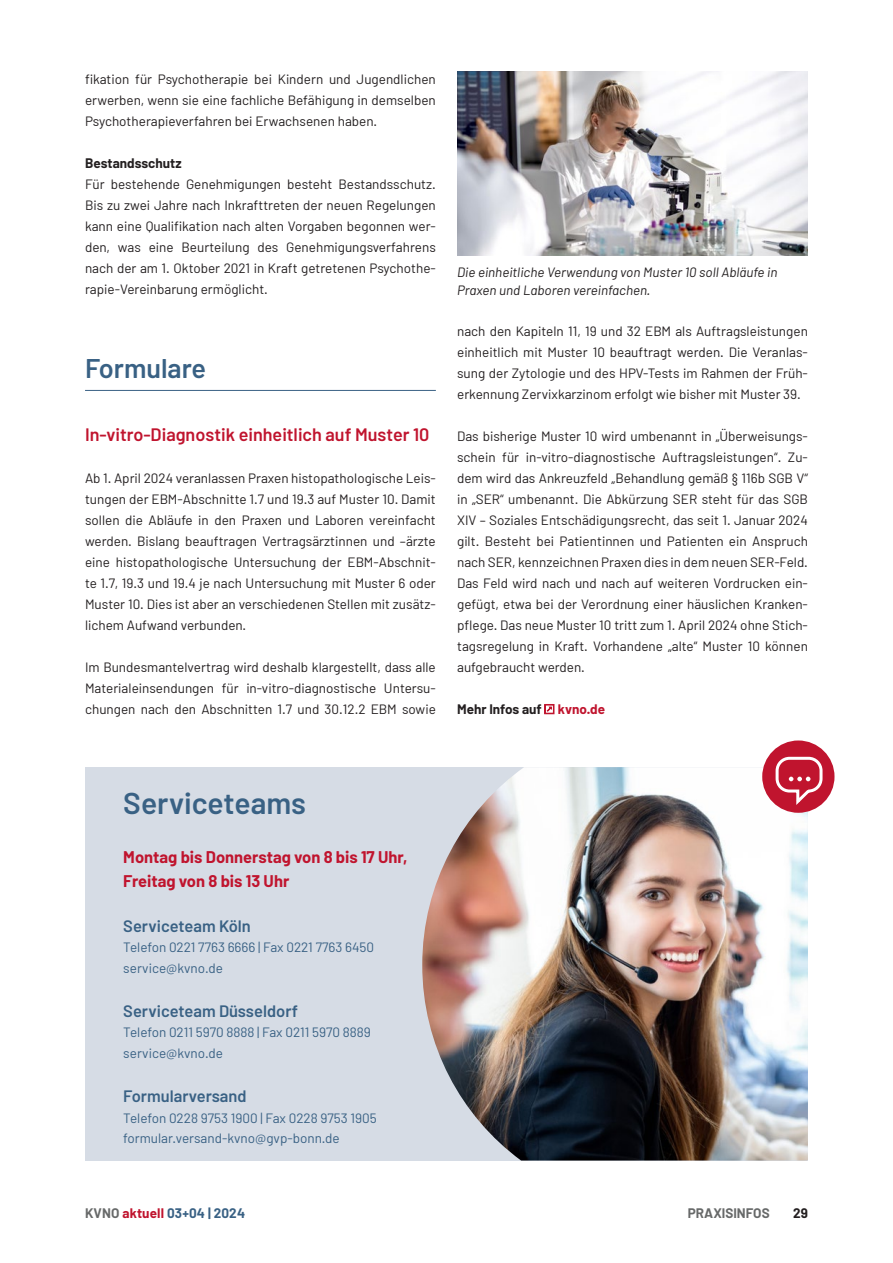
<style>
.page{position:relative;width:893px;height:1263px;background:#fff}
.page>*{position:absolute;margin:0;border:0;box-sizing:border-box;transform-origin:0 0}
.KVNO_p{font:600 30px "Barlow";color:#396184}
.KVNO_Praxisinfos_H1{font:600 27px "Barlow";color:#396184}
.KVNO_Praxisinfos_H2{font:600 18px "Barlow";color:#c0142e}
.KVNO_p-2{font:700 16.5px/24px "Barlow";color:#c0142e}
.KVNO_Intro{font:600 16.5px "Barlow";color:#396184}
.KVNO_p-3{font:13.5px/21px "Barlow";color:#231f20;text-align:justify}
.KVNO_p-4{font:13.5px "Barlow";color:#396184}
.KVNO_BU{font:italic 13.5px/18px "Barlow";color:#231f20}
.KVNO_p-5{font:700 13.5px "Barlow";color:#231f20}
.t1{font:700 13.5px "Barlow";letter-spacing:.01em;color:#396184}
.t2{font:700 13.5px "Barlow";color:#676969}
.s1{color:#c0142e}
.s2{color:#676969}
</style>
<div class="page">
<div style="left:85px;top:767px;width:723px;height:393px;background:#d6dce5"></div>
<img style="left:422px;top:767px;width:386px;height:393px">
<div style="left:762px;top:740px;width:72px;height:73px;background:#c0142e;border-radius:50%"></div>
<svg style="left:774px;top:756px;width:50px;height:52px"></svg>
<hr style="left:85px;top:390px;width:351px;height:1px;background:#396184">
<img style="left:457px;top:71px;width:351px;height:184px">
<svg style="left:544px;top:704px;width:11px;height:11px"></svg>
<p class="KVNO_p-3" style="left:85px;top:68px;width:352px">fikation für Psychotherapie bei Kindern und Jugendlichen erwerben, wenn sie eine fachliche Befähigung in demselben Psychotherapieverfahren bei Erwachsenen haben.</p>
<p class="KVNO_p-5" style="left:85px;top:155px;width:98px">Bestandsschutz</p>
<p class="KVNO_p-3" style="left:85px;top:173px;width:352px">Für bestehende Genehmigungen besteht Bestandsschutz.<br>Bis zu zwei Jahre nach Inkrafttreten der neuen Regelungen kann eine Qualifikation nach alten Vorgaben begonnen wer&shy;den, was eine Beurteilung des Genehmigungsverfahrens nach der am 1. Oktober 2021 in Kraft getretenen Psychothe&shy;rapie-Vereinbarung ermöglicht.</p>
<p class="KVNO_Praxisinfos_H1" style="left:85px;top:352px;width:123px">Formulare</p>
<p class="KVNO_Praxisinfos_H2" style="left:85px;top:423px;width:346px">In-vitro-Diagnostik einheitlich auf Muster 10</p>
<p class="KVNO_p-3" style="left:85px;top:467px;width:352px">Ab 1. April 2024 veranlassen Praxen histopathologische Leis&shy;tungen der EBM-Abschnitte 1.7 und 19.3 auf Muster 10. Damit sollen die Abläufe in den Praxen und Laboren vereinfacht werden. Bislang beauftragen Vertragsärztinnen und –ärzte eine histopathologische Untersuchung der EBM-Abschnit&shy;te 1.7, 19.3 und 19.4 je nach Untersuchung mit Muster 6 oder Muster 10. Dies ist aber an verschiedenen Stellen mit zusätz&shy;lichem Aufwand verbunden.</p>
<p class="KVNO_p-3" style="left:85px;top:656px;width:352px">Im Bundesmantelvertrag wird deshalb klargestellt, dass alle Materialeinsendungen für in-vitro-diagnostische Untersu&shy;chungen nach den Abschnitten 1.7 und 30.12.2 EBM sowie</p>
<p class="KVNO_BU" style="left:457px;top:263px;width:322px">Die einheitliche Verwendung von Muster 10 soll Abläufe in<br>Praxen und Laboren vereinfachen.</p>
<p class="KVNO_p-3" style="left:457px;top:320px;width:352px">nach den Kapiteln 11, 19 und 32 EBM als Auftragsleistungen einheitlich mit Muster 10 beauftragt werden. Die Veranlas&shy;sung der Zytologie und des HPV-Tests im Rahmen der Früh&shy;erkennung Zervixkarzinom erfolgt wie bisher mit Muster 39.</p>
<p class="KVNO_p-3" style="left:457px;top:425px;width:352px">Das bisherige Muster 10 wird umbenannt in „Überweisungs&shy;schein für in-vitro-diagnostische Auftragsleistungen“. Zu&shy;dem wird das Ankreuzfeld „Behandlung gemäß § 116b SGB V“ in „SER“ umbenannt. Die Abkürzung SER steht für das SGB XIV – Soziales Entschädigungsrecht, das seit 1. Januar 2024 gilt. Besteht bei Patientinnen und Patienten ein Anspruch nach SER, kennzeichnen Praxen dies in dem neuen SER-Feld.<br>Das Feld wird nach und nach auf weiteren Vordrucken ein&shy;gefügt, etwa bei der Verordnung einer häuslichen Kranken&shy;pflege. Das neue Muster 10 tritt zum 1. April 2024 ohne Stich&shy;tagsregelung in Kraft. Vorhandene „alte“ Muster 10 können aufgebraucht werden.</p>
<p class="KVNO_p-5" style="left:457px;top:701px;width:150px">Mehr Infos auf <span class="s1">kvno.de</span></p>
<p class="KVNO_p" style="left:123px;top:785px;width:184px">Serviceteams</p>
<p class="KVNO_p-2" style="left:123px;top:845px;width:286px">Montag bis Donnerstag von 8 bis 17 Uhr,<br>Freitag von 8 bis 13 Uhr</p>
<p class="KVNO_Intro" style="left:123px;top:915px;width:129px">Serviceteam Köln</p>
<p class="KVNO_p-4" style="left:123px;top:939px;width:252px">Telefon 0221 7763 6666 | Fax 0221 7763 6450</p>
<p class="KVNO_p-4" style="left:123px;top:959px;width:101px">service@kvno.de</p>
<p class="KVNO_Intro" style="left:123px;top:1001px;width:176px">Serviceteam Düsseldorf</p>
<p class="KVNO_p-4" style="left:123px;top:1024px;width:249px">Telefon 0211 5970 8888 | Fax 0211 5970 8889</p>
<p class="KVNO_p-4" style="left:123px;top:1045px;width:101px">service@kvno.de</p>
<p class="KVNO_Intro" style="left:123px;top:1086px;width:125px">Formularversand</p>
<p class="KVNO_p-4" style="left:123px;top:1110px;width:255px">Telefon 0228 9753 1900 | Fax 0228 9753 1905</p>
<p class="KVNO_p-4" style="left:123px;top:1130px;width:218px">formular.versand-kvno@gvp-bonn.de</p>
<p class="t1" style="left:85px;top:1205px;width:162px"><span class="s2">KVNO</span> <span class="s1">aktuell</span> 03+04 | 2024</p>
<p class="t2" style="left:688px;top:1205px;width:83px">PRAXISINFOS</p>
<p class="KVNO_p-5" style="left:793px;top:1205px;width:16px">29</p>
</div>
